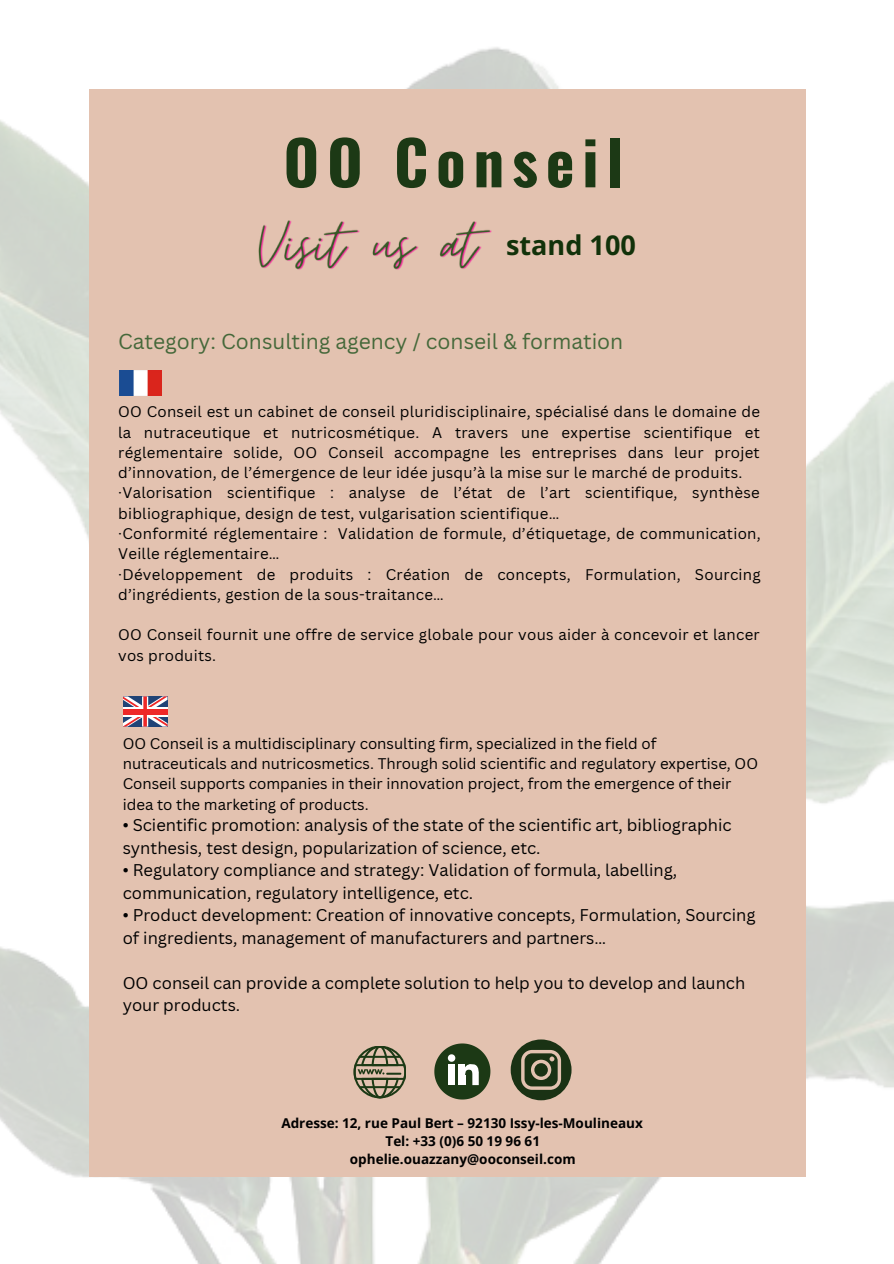
<style>
.page{position:relative;width:894px;height:1264px;background:#fff}
.page>*{position:absolute;margin:0;border:0;box-sizing:border-box;transform-origin:0 0}
.t1{font:700 60.75px "Oswald";letter-spacing:.13em;color:#1c3915}
.t2{font:700 27px "Open Sans";color:#12320a}
.t3{font:21px "Canva Sans";color:#45683a}
.t4{font:16.5px/22.5px "Canva Sans";color:#000}
.t5{font:15px/20.2px "Canva Sans";letter-spacing:.02em;color:#000}
.t6{font:15px/20.2px "Canva Sans";color:#000}
.t7{font:700 13.5px/18px "Open Sans";color:#000;text-align:center}
</style>
<div class="page">
<img style="left:0;top:47px;width:893px;height:1216px">
<div style="left:89px;top:89px;width:717px;height:1087px;background:#e3c2b0"></div>
<img style="left:119px;top:370px;width:43px;height:26px">
<svg style="left:123px;top:696px;width:44px;height:30px"></svg>
<svg style="left:123px;top:706px;width:44px;height:10px"></svg>
<div style="left:142px;top:696px;width:6px;height:30px;background:#fff"></div>
<div style="left:123px;top:709px;width:44px;height:5px;background:#ee2828"></div>
<svg style="left:143px;top:696px;width:4px;height:30px"></svg>
<svg style="left:353px;top:1046px;width:53px;height:52px"></svg>
<svg style="left:434px;top:1043px;width:56px;height:56px"></svg>
<img style="left:258px;top:220px;width:234px;height:50px">
<svg style="left:510px;top:1039px;width:61px;height:61px"></svg>
<h1 class="t1" style="left:283px;top:115px;width:341px">OO Conseil</h1>
<h2 class="t2" style="left:506px;top:226px;width:131px">stand 100</h2>
<h3 class="t3" style="left:118px;top:326px;width:506px">Category: Consulting agency / conseil &amp; formation</h3>
<p class="t5" style="left:118px;top:401px;width:644px">OO Conseil est un cabinet de conseil pluridisciplinaire, spécialisé dans le domaine de la nutraceutique et nutricosmétique. A travers une expertise scientifique et réglementaire solide, OO Conseil accompagne les entreprises dans leur projet d’innovation, de l’émergence de leur idée jusqu’à la mise sur le marché de produits. ·Valorisation scientifique : analyse de l’état de l’art scientifique, synthèse bibliographique, design de test, vulgarisation scientifique…<br>·Conformité réglementaire : Validation de formule, d’étiquetage, de communication, Veille réglementaire…<br>·Développement de produits : Création de concepts, Formulation, Sourcing d’ingrédients, gestion de la sous-traitance…</p>
<p class="t5" style="left:118px;top:624px;width:643px">OO Conseil fournit une offre de service globale pour vous aider à concevoir et lancer vos produits.</p>
<p class="t6" style="left:123px;top:733px;width:636px">OO Conseil is a multidisciplinary consulting firm, specialized in the field of nutraceuticals and nutricosmetics. Through solid scientific and regulatory expertise, OO Conseil supports companies in their innovation project, from the emergence of their idea to the marketing of products.</p>
<p class="t4" style="left:123px;top:813px;width:610px">• Scientific promotion: analysis of the state of the scientific art, bibliographic synthesis, test design, popularization of science, etc.</p>
<p class="t4" style="left:123px;top:858px;width:556px">• Regulatory compliance and strategy: Validation of formula, labelling, communication, regulatory intelligence, etc.</p>
<p class="t4" style="left:123px;top:903px;width:634px">• Product development: Creation of innovative concepts, Formulation, Sourcing of ingredients, management of manufacturers and partners…</p>
<p class="t4" style="left:123px;top:971px;width:624px">OO conseil can provide a complete solution to help you to develop and launch your products.</p>
<p class="t7" style="left:281px;top:1113px;width:363px">Adresse: 12, rue Paul Bert – 92130 Issy-les-Moulineaux<br>Tel: +33 (0)6 50 19 96 61 ophelie.ouazzany@ooconseil.com</p>
</div>
